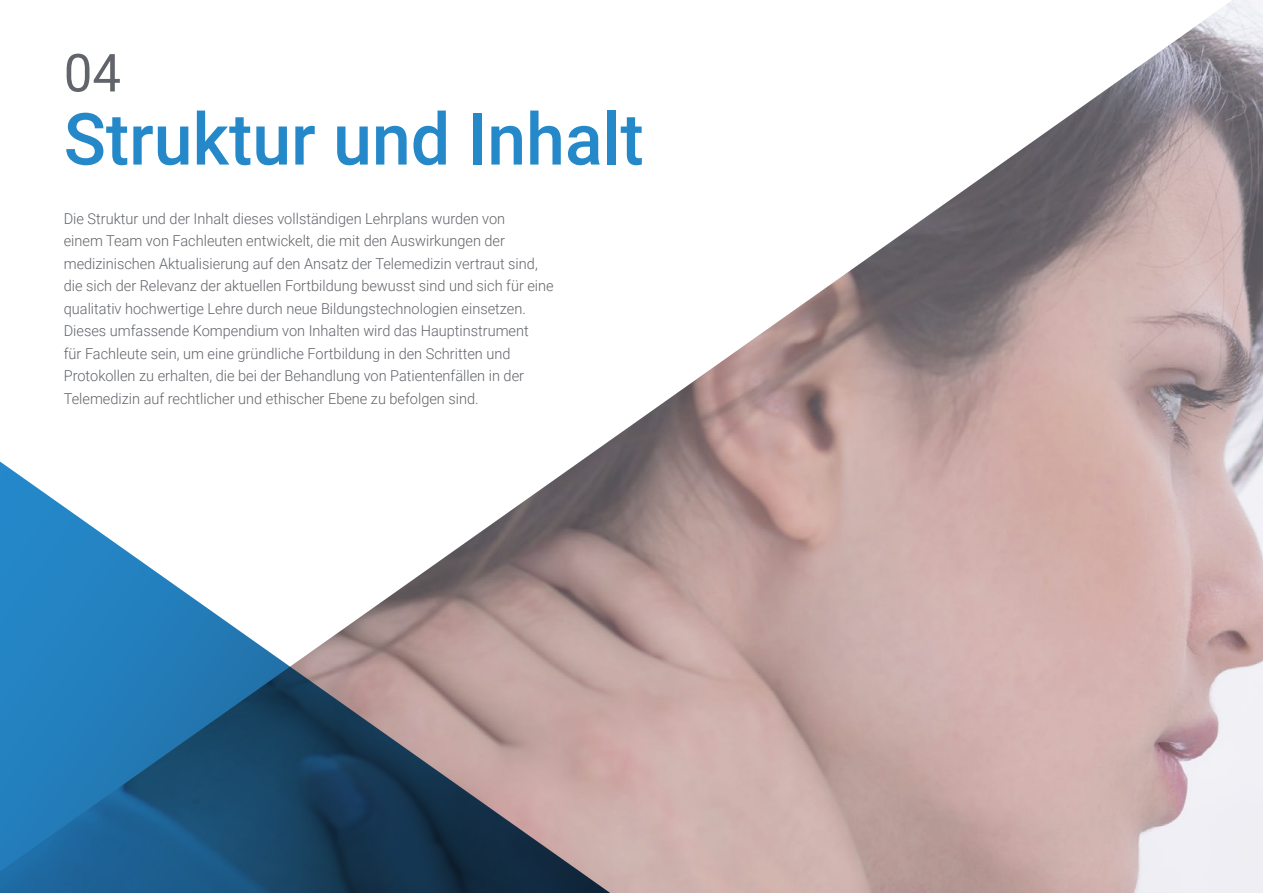
<style>
.page{position:relative;width:1263px;height:893px;background:#fff}
.page>*{position:absolute;margin:0;border:0;box-sizing:border-box;transform-origin:0 0}
.t1{font:500 72px "Roboto";color:#2488c9}
.t2{font:52.5px "Roboto";color:#61646a}
.t3{font:300 15px/22.5px "Roboto";color:#61646a}
</style>
<div class="page">
<img style="left:602px;top:0;width:661px;height:893px">
<svg style="left:0;top:446px;width:640px;height:447px"></svg>
<h2 class="t2" style="left:64px;top:36px;width:59px">04</h2>
<h1 class="t1" style="left:64px;top:89px;width:581px">Struktur und Inhalt</h1>
<p class="t3" style="left:64px;top:207px;width:491px">Die Struktur und der Inhalt dieses vollständigen Lehrplans wurden von<br>einem Team von Fachleuten entwickelt, die mit den Auswirkungen der medizinischen Aktualisierung auf den Ansatz der Telemedizin vertraut sind, die sich der Relevanz der aktuellen Fortbildung bewusst sind und sich für eine qualitativ hochwertige Lehre durch neue Bildungstechnologien einsetzen.<br>Dieses umfassende Kompendium von Inhalten wird das Hauptinstrument<br>für Fachleute sein, um eine gründliche Fortbildung in den Schritten und Protokollen zu erhalten, die bei der Behandlung von Patientenfällen in der Telemedizin auf rechtlicher und ethischer Ebene zu befolgen sind.</p>
</div>
